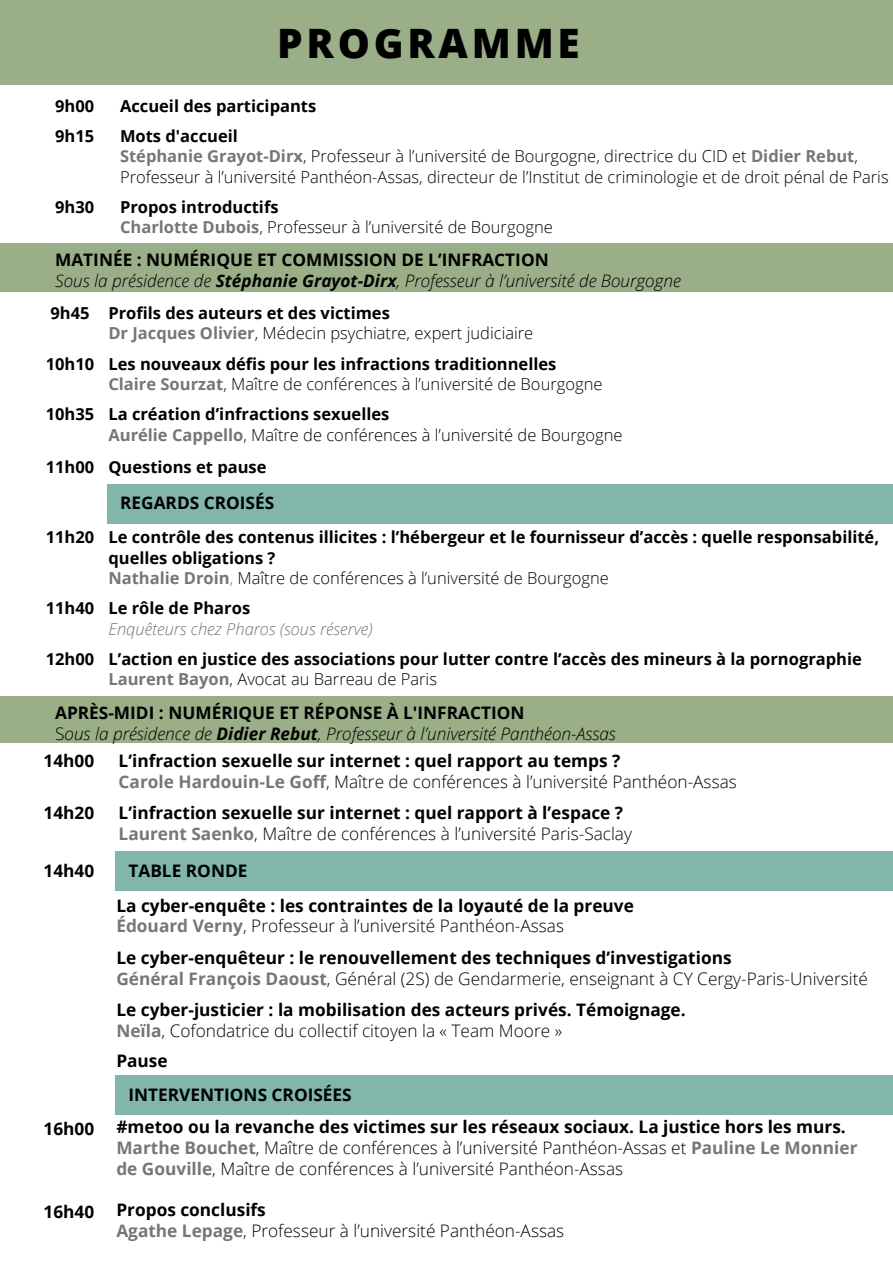
<style>
.page{position:relative;width:893px;height:1263px;background:#fff}
.page>*{position:absolute;margin:0;border:0;box-sizing:border-box;transform-origin:0 0}
.t1{font:800 40.5px "Open Sans";letter-spacing:.095em;color:#000}
.t2{font:700 17.25px "Open Sans";color:#000}
.t3{font:300 17.25px/20.9px "Open Sans";color:#000}
.t4{font:italic 300 17.25px "Open Sans";color:#000}
.t5{font:300 16.5px/20.2px "Open Sans";color:#000}
.t6{font:700 16.5px/20.2px "Open Sans";color:#000}
.t7{font:italic 300 16.5px "Open Sans";color:#76767a}
.s1{font-weight:700;color:#76767a}
.s2{font-weight:700}
.s3{color:#76767a}
.s4{font-style:normal}
</style>
<div class="page">
<div style="left:0;top:0;width:893px;height:85px;background:#9aae87"></div>
<div style="left:0;top:243px;width:893px;height:48px;background:#9aae87"></div>
<div style="left:107px;top:484px;width:786px;height:39px;background:#81b6aa"></div>
<div style="left:0;top:696px;width:893px;height:47px;background:#9aae87"></div>
<div style="left:115px;top:851px;width:778px;height:40px;background:#81b6aa"></div>
<div style="left:115px;top:1075px;width:778px;height:39px;background:#81b6aa"></div>
<p class="t1" style="left:277px;top:15px;width:304px">PROGRAMME</p>
<p class="t6" style="left:120px;top:95px;width:198px">Accueil des participants</p>
<p class="t6" style="left:120px;top:126px;width:119px">Mots d'accueil</p>
<p class="t5" style="left:120px;top:146px;width:770px"><span class="s1">Stéphanie Grayot-Dirx</span>, Professeur à l’université de Bourgogne, directrice du CID et <span class="s1">Didier Rebut</span>,<br>Professeur à l’université Panthéon-Assas, directeur de l’Institut de criminologie et de droit pénal de Paris</p>
<p class="t6" style="left:120px;top:197px;width:160px">Propos introductifs</p>
<p class="t5" style="left:120px;top:217px;width:434px"><span class="s1">Charlotte Dubois</span>, Professeur à l’université de Bourgogne</p>
<p class="t2" style="left:55px;top:247px;width:495px">MATINÉE : NUMÉRIQUE ET COMMISSION DE L’INFRACTION</p>
<p class="t4" style="left:55px;top:268px;width:627px">Sous la présidence de <span class="s2">Stéphanie Grayot-Dirx</span>, Professeur à l’université de Bourgogne</p>
<p class="t6" style="left:50px;top:302px;width:41px">9h45</p>
<p class="t6" style="left:46px;top:353px;width:50px">10h10</p>
<p class="t6" style="left:46px;top:403px;width:50px">10h35</p>
<p class="t6" style="left:55px;top:95px;width:41px">9h00</p>
<p class="t6" style="left:55px;top:126px;width:41px">9h15</p>
<p class="t6" style="left:55px;top:197px;width:41px">9h30</p>
<p class="t6" style="left:108px;top:302px;width:283px">Profils des auteurs et des victimes</p>
<p class="t5" style="left:108px;top:323px;width:426px"><span class="s1">Dr Jacques Olivier</span>, Médecin psychiatre, expert judiciaire</p>
<p class="t6" style="left:108px;top:353px;width:449px">Les nouveaux défis pour les infractions traditionnelles</p>
<p class="t5" style="left:108px;top:373px;width:495px"><span class="s1">Claire Sourzat</span>, Maître de conférences à l’université de Bourgogne</p>
<p class="t6" style="left:108px;top:404px;width:282px">La création d’infractions sexuelles</p>
<p class="t5" style="left:108px;top:424px;width:516px"><span class="s1">Aurélie Cappello</span>, Maître de conférences à l’université de Bourgogne</p>
<p class="t6" style="left:108px;top:457px;width:160px">Questions et pause</p>
<p class="t2" style="left:120px;top:491px;width:156px">REGARDS CROISÉS</p>
<p class="t6" style="left:46px;top:456px;width:50px">11h00</p>
<p class="t6" style="left:108px;top:527px;width:772px">Le contrôle des contenus illicites : l’hébergeur et le fournisseur d’accès : quelle responsabilité, quelles obligations ?</p>
<p class="t5" style="left:108px;top:567px;width:502px"><span class="s1">Nathalie Droin</span><span class="s3">,</span> Maître de conférences à l’université de Bourgogne</p>
<p class="t6" style="left:108px;top:598px;width:143px">Le rôle de Pharos</p>
<p class="t7" style="left:108px;top:617px;width:266px">Enquêteurs chez Pharos (sous réserve)</p>
<p class="t6" style="left:108px;top:648px;width:755px">L’action en justice des associations pour lutter contre l’accès des mineurs à la pornographie</p>
<p class="t5" style="left:108px;top:669px;width:330px"><span class="s1">Laurent Bayon</span>, Avocat au Barreau de Paris</p>
<p class="t2" style="left:55px;top:700px;width:471px">APRÈS-MIDI : NUMÉRIQUE ET RÉPONSE À L'INFRACTION</p>
<p class="t4" style="left:55px;top:721px;width:562px"><span class="s4">S</span>ous la présidence de <span class="s2">Didier Rebut</span>, Professeur à l’université Panthéon-Assas</p>
<p class="t2" style="left:44px;top:748px;width:52px">14h00</p>
<p class="t2" style="left:44px;top:801px;width:52px">14h20</p>
<p class="t6" style="left:46px;top:527px;width:50px">11h20</p>
<p class="t6" style="left:46px;top:598px;width:50px">11h40</p>
<p class="t6" style="left:46px;top:648px;width:50px">12h00</p>
<p class="t2" style="left:119px;top:748px;width:503px">L’infraction sexuelle sur internet : quel rapport au temps ?</p>
<p class="t3" style="left:119px;top:770px;width:620px"><span class="s1">Carole Hardouin-Le Goff</span>, Maître de conférences à l’université Panthéon-Assas</p>
<p class="t2" style="left:119px;top:801px;width:506px">L’infraction sexuelle sur internet : quel rapport à l’espace ?</p>
<p class="t3" style="left:119px;top:823px;width:515px"><span class="s1">Laurent Saenko</span>, Maître de conférences à l’université Paris-Saclay</p>
<p class="t2" style="left:44px;top:858px;width:52px">14h40</p>
<p class="t2" style="left:128px;top:858px;width:120px">TABLE RONDE</p>
<p class="t2" style="left:116px;top:893px;width:519px">La cyber-enquête : les contraintes de la loyauté de la preuve</p>
<p class="t3" style="left:116px;top:915px;width:449px"><span class="s1">Édouard Verny</span>, Professeur à l’université Panthéon-Assas</p>
<p class="t2" style="left:116px;top:945px;width:617px">Le cyber-enquêteur : le renouvellement des techniques d’investigations</p>
<p class="t3" style="left:116px;top:967px;width:753px"><span class="s1">Général François Daoust</span>, Général (2S) de Gendarmerie, enseignant à CY Cergy-Paris-Université</p>
<p class="t2" style="left:116px;top:998px;width:571px">Le cyber-justicier : la mobilisation des acteurs privés. Témoignage.</p>
<p class="t3" style="left:116px;top:1020px;width:447px"><span class="s1">Neïla</span>, Cofondatrice du collectif citoyen la « Team Moore »</p>
<p class="t2" style="left:116px;top:1048px;width:53px">Pause</p>
<p class="t2" style="left:44px;top:1116px;width:52px">16h00</p>
<p class="t2" style="left:44px;top:1200px;width:52px">16h40</p>
<p class="t2" style="left:128px;top:1082px;width:225px">INTERVENTIONS CROISÉES</p>
<p class="t2" style="left:116px;top:1114px;width:731px">#metoo ou la revanche des victimes sur les réseaux sociaux. La justice hors les murs.</p>
<p class="t3" style="left:116px;top:1136px;width:742px"><span class="s1">Marthe Bouchet</span>, Maître de conférences à l’université Panthéon-Assas et <span class="s1">Pauline Le Monnier de Gouville</span>, Maître de conférences à l’université Panthéon-Assas</p>
<p class="t2" style="left:116px;top:1198px;width:151px">Propos conclusifs</p>
<p class="t3" style="left:116px;top:1220px;width:449px"><span class="s1">Agathe Lepage</span>, Professeur à l’université Panthéon-Assas</p>
</div>
